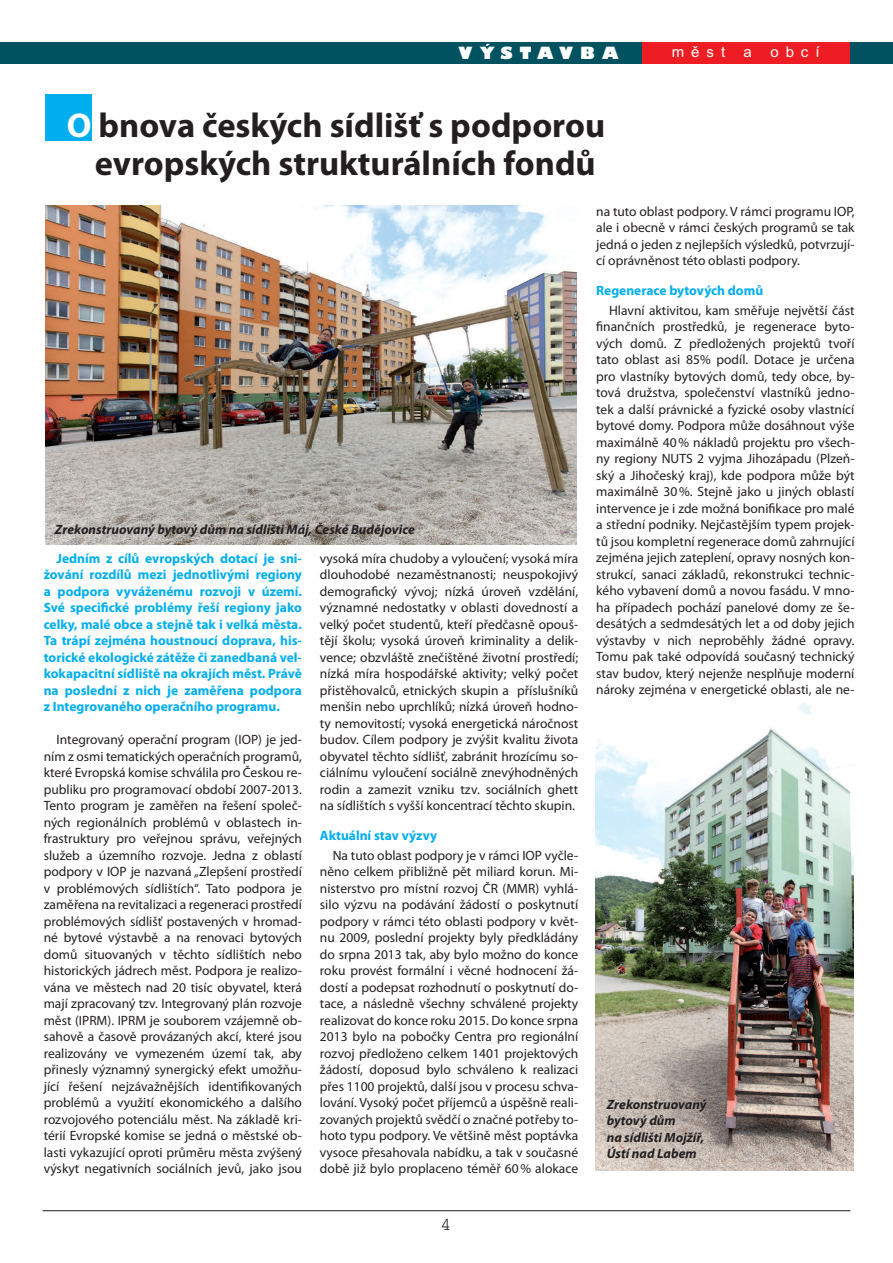
<style>
.page{position:relative;width:893px;height:1263px;background:#fff}
.page>*{position:absolute;margin:0;border:0;box-sizing:border-box;transform-origin:0 0}
.t1{font:700 34.5px/37.5px "Myriad Pro";color:#231f20;text-align:center}
.t2{font:18px "Courier";color:#231f20}
.t3{font:800 16.5px "Gill Sans";letter-spacing:.425em;color:#fff}
.t4{font:15px "Arial";letter-spacing:.46em;color:#fff}
.t5{font:13.5px/16.5px "Myriad Pro";color:#231f20;text-align:justify}
.t6{font:700 13.5px/16.5px "Myriad Pro";color:#00aeef;text-align:justify}
.t7{font:italic 700 13.5px/16.5px "Myriad Pro";color:#231f20}
.s1{color:#fff}
</style>
<div class="page">
<hr style="left:43px;top:1210px;width:807px;height:1px;background:#231f20">
<div style="left:0;top:43px;width:892px;height:21px;background:#005261"></div>
<div style="left:642px;top:43px;width:208px;height:21px;background:#ee1d23"></div>
<div style="left:45px;top:94px;width:47px;height:47px;background:#00aeef"></div>
<img style="left:45px;top:206px;width:532px;height:338px">
<img style="left:595px;top:703px;width:258px;height:468px">
<p class="t3" style="left:459px;top:43px;width:161px">VÝSTAVBA</p>
<p class="t4" style="left:672px;top:42px;width:149px">měst a obcí</p>
<h1 class="t1" style="left:67px;top:105px;width:540px"><span class="s1">O</span> bnova českých sídlišť s podporou evropských strukturálních fondů</h1>
<p class="t7" style="left:55px;top:520px;width:361px">Zrekonstruovaný bytový dům na sídlišti Máj, České Budějovice</p>
<p class="t6" style="left:44px;top:550px;width:260px;text-indent:13px">Jedním z cílů evropských dotací je sni&shy;žování rozdílů mezi jednotlivými regiony a podpora vyváženému rozvoji v území.<br>Své specifické problémy řeší regiony jako celky, malé obce a stejně tak i velká města.<br>Ta trápí zejména houstnoucí doprava, his&shy;torické ekologické zátěže či zanedbaná vel&shy;kokapacitní sídliště na okrajích měst. Právě na poslední z nich je zaměřena podpora z Integrovaného operačního programu.</p>
<p class="t5" style="left:44px;top:731px;width:260px;text-indent:13px">Integrovaný operační program (IOP) je jed&shy;ním z osmi tematických operačních programů, které Evropská komise schválila pro Českou re&shy;publiku pro programovací období 2007-2013.<br>Tento program je zaměřen na řešení společ&shy;ných regionálních problémů v oblastech in&shy;frastruktury pro veřejnou správu, veřejných služeb a územního rozvoje. Jedna z oblastí podpory v IOP je nazvaná „Zlepšení prostředí v problémových sídlištích“. Tato podpora je zaměřena na revitalizaci a regeneraci prostředí problémových sídlišť postavených v hromad&shy;né bytové výstavbě a na renovaci bytových domů situovaných v těchto sídlištích nebo historických jádrech měst. Podpora je realizo&shy;vána ve městech nad 20 tisíc obyvatel, která mají zpracovaný tzv. Integrovaný plán rozvoje měst (IPRM). IPRM je souborem vzájemně ob&shy;sahově a časově provázaných akcí, které jsou realizovány ve vymezeném území tak, aby přinesly významný synergický efekt umožňu&shy;jící řešení nejzávažnějších identifikovaných problémů a využití ekonomického a dalšího rozvojového potenciálu měst. Na základě kri&shy;térií Evropské komise se jedná o městské ob&shy;lasti vykazující oproti průměru města zvýšený výskyt negativních sociálních jevů, jako jsou</p>
<p class="t5" style="left:320px;top:550px;width:260px">vysoká míra chudoby a vyloučení; vysoká míra dlouhodobé nezaměstnanosti; neuspokojivý demografický vývoj; nízká úroveň vzdělání, významné nedostatky v oblasti dovedností a velký počet studentů, kteří předčasně opouš&shy;tějí školu; vysoká úroveň kriminality a delik&shy;vence; obzvláště znečištěné životní prostředí; nízká míra hospodářské aktivity; velký počet přistěhovalců, etnických skupin a příslušníků menšin nebo uprchlíků; nízká úroveň hodno&shy;ty nemovitostí; vysoká energetická náročnost budov. Cílem podpory je zvýšit kvalitu života obyvatel těchto sídlišť, zabránit hrozícímu so&shy;ciálnímu vyloučení sociálně znevýhodněných rodin a zamezit vzniku tzv. sociálních ghett na sídlištích s vyšší koncentrací těchto skupin.</p>
<p class="t6" style="left:320px;top:827px;width:119px">Aktuální stav výzvy</p>
<p class="t5" style="left:320px;top:847px;width:260px;text-indent:13px">Na tuto oblast podpory je v rámci IOP vyčle&shy;něno celkem přibližně pět miliard korun. Mi&shy;nisterstvo pro místní rozvoj ČR (MMR) vyhlá&shy;silo výzvu na podávání žádostí o poskytnutí podpory v rámci této oblasti podpory v květ&shy;nu 2009, poslední projekty byly předkládány do srpna 2013 tak, aby bylo možno do konce roku provést formální i věcné hodnocení žá&shy;dostí a podepsat rozhodnutí o poskytnutí do&shy;tace, a následně všechny schválené projekty realizovat do konce roku 2015. Do konce srpna 2013 bylo na pobočky Centra pro regionální rozvoj předloženo celkem 1401 projektových žádostí, doposud bylo schváleno k realizaci přes 1100 projektů, další jsou v procesu schva&shy;lování. Vysoký počet příjemců a úspěšně reali&shy;zovaných projektů svědčí o značné potřeby to&shy;hoto typu podpory. Ve většině měst poptávka vysoce přesahovala nabídku, a tak v současné době již bylo proplaceno téměř 60 % alokace</p>
<h2 class="t2" style="left:441px;top:1215px;width:12px">4</h2>
<p class="t5" style="left:596px;top:203px;width:260px">na tuto oblast podpory. V rámci programu IOP, ale i obecně v rámci českých programů se tak jedná o jeden z nejlepších výsledků, potvrzují&shy;cí oprávněnost této oblasti podpory.</p>
<p class="t6" style="left:596px;top:282px;width:168px">Regenerace bytových domů</p>
<p class="t5" style="left:596px;top:302px;width:260px;text-indent:13px">Hlavní aktivitou, kam směřuje největší část finančních prostředků, je regenerace byto&shy;vých domů. Z předložených projektů tvoří tato oblast asi 85% podíl. Dotace je určena pro vlastníky bytových domů, tedy obce, by&shy;tová družstva, společenství vlastníků jedno&shy;tek a další právnické a fyzické osoby vlastnící bytové domy. Podpora může dosáhnout výše maximálně 40 % nákladů projektu pro všech&shy;ny regiony NUTS 2 vyjma Jihozápadu (Plzeň&shy;ský a Jihočeský kraj), kde podpora může být maximálně 30 %. Stejně jako u jiných oblastí intervence je i zde možná bonifikace pro malé a střední podniky. Nejčastějším typem projek&shy;tů jsou kompletní regenerace domů zahrnující zejména jejich zateplení, opravy nosných kon&shy;strukcí, sanaci základů, rekonstrukci technic&shy;kého vybavení domů a novou fasádu. V mno&shy;ha případech pochází panelové domy ze še&shy;desátých a sedmdesátých let a od doby jejich výstavby v nich neproběhly žádné opravy.<br>Tomu pak také odpovídá současný technický stav budov, který nejenže nesplňuje moderní nároky zejména v energetické oblasti, ale ne-</p>
<p class="t7" style="left:607px;top:1095px;width:101px">Zrekonstruovaný bytový dům<br>na sídlišti Mojžíř,<br>Ústí nad Labem</p>
</div>
